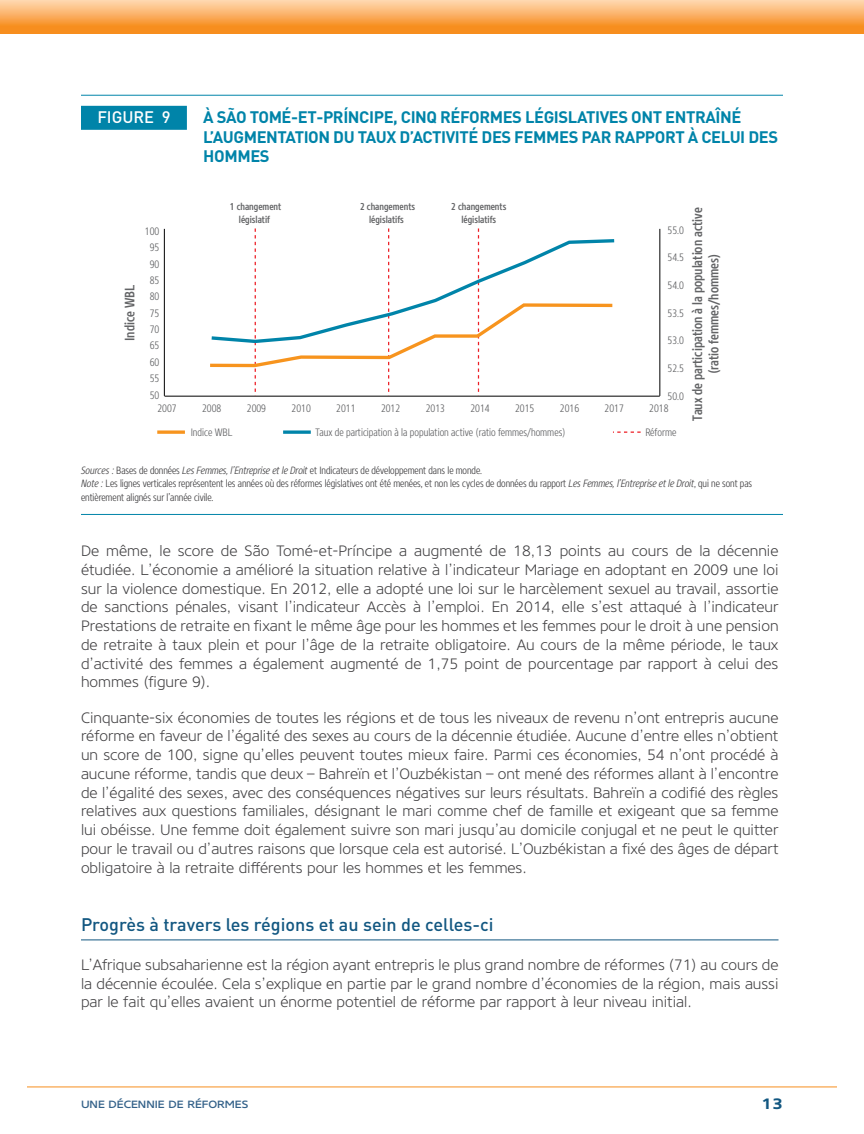
<style>
.page{position:relative;width:864px;height:1134px;background:#fff}
.page>*{position:absolute;margin:0;border:0;box-sizing:border-box;transform-origin:0 0}
.Subhead_1{font:500 18px "DIN";color:#125781}
.Box_Title_Equal_spac{font:700 16.5px/19.5px "DIN";letter-spacing:-.025em;color:#0084a9}
.Box_Title_Equal_spac-2{font:500 16.5px "DIN";letter-spacing:-.005em;color:#fff}
.Body{font:300 15px/18.8px "Core Sans N35";color:#414042;text-align:justify}
.t1{font:700 15px "Core Sans N63 Ex";color:#125781}
.t2{font:500 13.65px/16.4px "Core Sans N57 Cn";color:#636466;text-align:center}
.t3{font:300 10.65px/13.8px "Core Sans N37 Cn";color:#636466}
.Table_Source{font:300 10.5px/13.5px "Core Sans N37 Cn";letter-spacing:-.005em;color:#414042}
.t4{font:500 10.5px "Core Sans N53 Ex";color:#336189}
.t5{font:500 9.9px/12.3px "Core Sans N57 Cn";color:#636466;text-align:center}
.s1{font-style:italic}
</style>
<div class="page">
<hr style="left:27px;top:1087px;width:810px;height:1px;background:#f78f1e">
<svg style="left:0;top:0;width:864px;height:34px;background:#faac5a"></svg>
<hr style="left:81px;top:940px;width:698px;height:1px;background:#125781">
<hr style="left:81px;top:514px;width:702px;height:1px;background:#0084a9">
<hr style="left:81px;top:95px;width:702px;height:1px;background:#0084a9">
<div style="left:81px;top:106px;width:106px;height:24px;background:#0084a9"></div>
<hr style="left:164px;top:229px;width:1px;height:167px;background:#000">
<hr style="left:660px;top:229px;width:1px;height:167px;background:#000">
<hr style="left:165px;top:396px;width:495px;height:1px;background:#000">
<svg style="left:210px;top:228px;width:270px;height:164px"></svg>
<svg style="left:210px;top:237px;width:405px;height:108px"></svg>
<svg style="left:283px;top:430px;width:28px;height:4px"></svg>
<svg style="left:157px;top:430px;width:28px;height:4px"></svg>
<svg style="left:613px;top:432px;width:28px;height:1px"></svg>
<p class="Box_Title_Equal_spac-2" style="left:97px;top:107px;width:75px">FIGURE 9</p>
<p class="Box_Title_Equal_spac" style="left:203px;top:107px;width:576px">À SÃO TOMÉ-ET-PRÍNCIPE, CINQ RÉFORMES LÉGISLATIVES ONT ENTRAÎNÉ<br>L’AUGMENTATION DU TAUX D’ACTIVITÉ DES FEMMES PAR RAPPORT À CELUI DES<br>HOMMES</p>
<p class="t2" style="left:122px;top:341px;width:58px;rotate:-90deg">Indice WBL</p>
<p class="t3" style="left:145px;top:224px;width:16px">100</p>
<p class="t3" style="left:150px;top:241px;width:11px">95</p>
<p class="t3" style="left:150px;top:257px;width:11px">90</p>
<p class="t3" style="left:150px;top:273px;width:11px">85</p>
<p class="t3" style="left:150px;top:290px;width:11px">80</p>
<p class="t3" style="left:150px;top:306px;width:11px">75</p>
<p class="t3" style="left:150px;top:323px;width:11px">70</p>
<p class="t3" style="left:150px;top:339px;width:11px">65</p>
<p class="t3" style="left:150px;top:355px;width:11px">60</p>
<p class="t3" style="left:150px;top:372px;width:11px">55</p>
<p class="t3" style="left:157px;top:388px;width:21px;text-indent:-8px">50<br>2007</p>
<p class="t5" style="left:230px;top:201px;width:53px">1 changement législatif</p>
<p class="t5" style="left:360px;top:201px;width:57px">2 changements législatifs</p>
<p class="t5" style="left:451px;top:201px;width:57px">2 changements législatifs</p>
<p class="t3" style="left:668px;top:223px;width:18px">55.0</p>
<p class="t3" style="left:668px;top:251px;width:18px">54.5</p>
<p class="t3" style="left:668px;top:278px;width:18px">54.0</p>
<p class="t3" style="left:668px;top:306px;width:18px">53.5</p>
<p class="t3" style="left:668px;top:334px;width:18px">53.0</p>
<p class="t3" style="left:668px;top:362px;width:18px">52.5</p>
<p class="t3" style="left:668px;top:389px;width:18px">50.0</p>
<p class="t3" style="left:202px;top:402px;width:21px">2008</p>
<p class="t3" style="left:247px;top:402px;width:21px">2009</p>
<p class="t3" style="left:292px;top:402px;width:21px">2010</p>
<p class="t3" style="left:336px;top:402px;width:21px">2011</p>
<p class="t3" style="left:381px;top:402px;width:21px">2012</p>
<p class="t3" style="left:426px;top:402px;width:21px">2013</p>
<p class="t3" style="left:470px;top:402px;width:21px">2014</p>
<p class="t3" style="left:515px;top:402px;width:21px">2015</p>
<p class="t3" style="left:560px;top:402px;width:21px">2016</p>
<p class="t3" style="left:605px;top:402px;width:21px">2017</p>
<p class="t3" style="left:649px;top:402px;width:21px">2018</p>
<p class="t3" style="left:191px;top:426px;width:43px">Indice WBL</p>
<p class="t3" style="left:316px;top:426px;width:251px">Taux de participation à la population active (ratio femmes/hommes)</p>
<p class="t3" style="left:645px;top:426px;width:32px">Réforme</p>
<p class="t2" style="left:689px;top:421px;width:215px;rotate:-90deg">Taux de participation à la population active (ratio femmes/hommes)</p>
<p class="Table_Source" style="left:81px;top:464px;width:403px"><span class="s1">Sources :</span> Bases de données <span class="s1">Les Femmes, l’Entreprise et le Droit</span> et Indicateurs de développement dans le monde.</p>
<p class="Table_Source" style="left:81px;top:477px;width:673px"><span class="s1">Note :</span> Les lignes verticales représentent les années où des réformes législatives ont été menées, et non les cycles de données du rapport <span class="s1">Les Femmes, l’Entreprise et le Droit</span>, qui ne sont pas entièrement alignés sur l’année civile.</p>
<p class="Body" style="left:81px;top:542px;width:699px">De même, le score de São Tomé-et-Príncipe a augmenté de 18,13 points au cours de la décennie étudiée. L’économie a amélioré la situation relative à l’indicateur Mariage en adoptant en 2009 une loi sur la violence domestique. En 2012, elle a adopté une loi sur le harcèlement sexuel au travail, assortie de sanctions pénales, visant l’indicateur Accès à l’emploi. En 2014, elle s’est attaqué à l’indicateur Prestations de retraite en fixant le même âge pour les hommes et les femmes pour le droit à une pension de retraite à taux plein et pour l’âge de la retraite obligatoire. Au cours de la même période, le taux d’activité des femmes a également augmenté de 1,75 point de pourcentage par rapport à celui des hommes (figure 9).</p>
<p class="Body" style="left:81px;top:708px;width:699px">Cinquante-six économies de toutes les régions et de tous les niveaux de revenu n’ont entrepris aucune réforme en faveur de l’égalité des sexes au cours de la décennie étudiée. Aucune d’entre elles n’obtient un score de 100, signe qu’elles peuvent toutes mieux faire. Parmi ces économies, 54 n’ont procédé à aucune réforme, tandis que deux – Bahreïn et l’Ouzbékistan – ont mené des réformes allant à l’encontre de l’égalité des sexes, avec des conséquences négatives sur leurs résultats. Bahreïn a codifié des règles relatives aux questions familiales, désignant le mari comme chef de famille et exigeant que sa femme lui obéisse. Une femme doit également suivre son mari jusqu’au domicile conjugal et ne peut le quitter pour le travail ou d’autres raisons que lorsque cela est autorisé. L’Ouzbékistan a fixé des âges de départ obligatoire à la retraite différents pour les hommes et les femmes.</p>
<p class="Subhead_1" style="left:81px;top:913px;width:414px">Progrès à travers les régions et au sein de celles-ci</p>
<p class="Body" style="left:81px;top:956px;width:699px;line-height:18.3px">L’Afrique subsaharienne est la région ayant entrepris le plus grand nombre de réformes (71) au cours de la décennie écoulée. Cela s’explique en partie par le grand nombre d’économies de la région, mais aussi par le fait qu’elles avaient un énorme potentiel de réforme par rapport à leur niveau initial.</p>
<p class="t4" style="left:81px;top:1097px;width:169px">UNE DÉCENNIE DE RÉFORMES</p>
<p class="t1" style="left:762px;top:1094px;width:23px">13</p>
</div>
